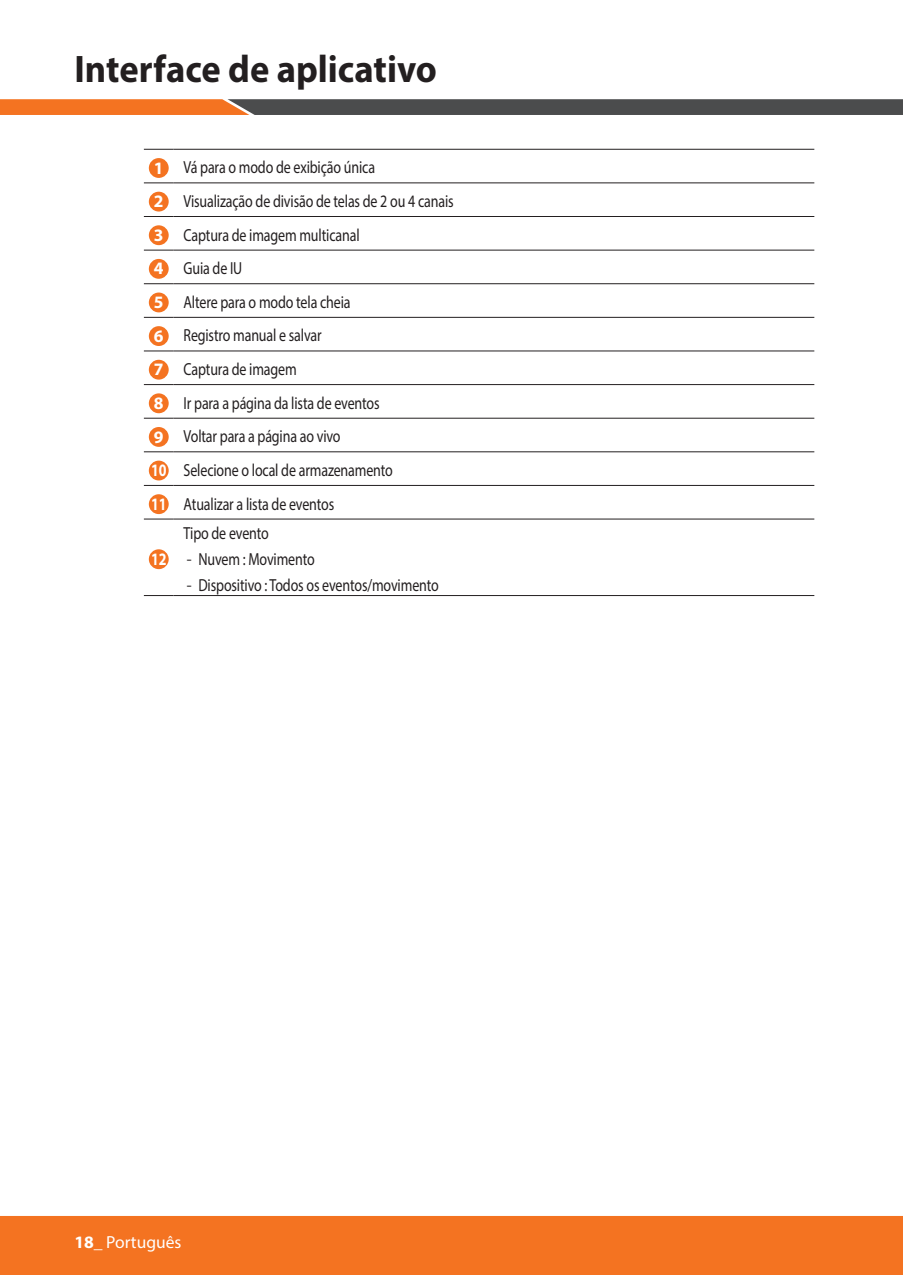
<style>
.page{position:relative;width:903px;height:1275px;background:#fff}
.page>*{position:absolute;margin:0;border:0;box-sizing:border-box;transform-origin:0 0}
.t1{font:700 38.5px "Myriad Pro";color:#231f20;scale:.95 1}
.t2{font:17.5px/33.6px "Myriad Pro";letter-spacing:-.01em;color:#231f20;scale:.8 1}
.t3{font:17.5px "Myriad Pro";color:#fff}
.t4{font:700 17.5px "Myriad Pro";color:#fff;scale:.8 1}
.s1{font-weight:700;color:#fff}
.s2{font-family:"Helvetica Neue cp";font-weight:300}
.s3{font-weight:700}
</style>
<div class="page">
<div style="left:0;top:1216px;width:903px;height:59px;background:#f47321"></div>
<svg style="left:0;top:99px;width:903px;height:16px;background:#7a5945"></svg>
<hr style="left:144px;top:595px;width:30px;height:1px;background:#231f20">
<hr style="left:174px;top:595px;width:640px;height:1px;background:#231f20">
<hr style="left:144px;top:149px;width:30px;height:1px;background:#231f20">
<hr style="left:174px;top:149px;width:640px;height:1px;background:#231f20">
<hr style="left:144px;top:183px;width:30px;height:1px;background:#231f20">
<hr style="left:174px;top:183px;width:640px;height:1px;background:#231f20">
<hr style="left:144px;top:216px;width:30px;height:1px;background:#231f20">
<hr style="left:174px;top:216px;width:640px;height:1px;background:#231f20">
<hr style="left:144px;top:250px;width:30px;height:1px;background:#231f20">
<hr style="left:174px;top:250px;width:640px;height:1px;background:#231f20">
<hr style="left:144px;top:283px;width:30px;height:1px;background:#231f20">
<hr style="left:174px;top:283px;width:640px;height:1px;background:#231f20">
<hr style="left:144px;top:317px;width:30px;height:1px;background:#231f20">
<hr style="left:174px;top:317px;width:640px;height:1px;background:#231f20">
<hr style="left:144px;top:351px;width:30px;height:1px;background:#231f20">
<hr style="left:174px;top:351px;width:640px;height:1px;background:#231f20">
<hr style="left:144px;top:384px;width:30px;height:1px;background:#231f20">
<hr style="left:174px;top:384px;width:640px;height:1px;background:#231f20">
<hr style="left:144px;top:418px;width:30px;height:1px;background:#231f20">
<hr style="left:174px;top:418px;width:640px;height:1px;background:#231f20">
<hr style="left:144px;top:451px;width:30px;height:1px;background:#231f20">
<hr style="left:174px;top:451px;width:640px;height:1px;background:#231f20">
<hr style="left:144px;top:485px;width:30px;height:1px;background:#231f20">
<hr style="left:174px;top:485px;width:640px;height:1px;background:#231f20">
<hr style="left:144px;top:519px;width:30px;height:1px;background:#231f20">
<hr style="left:174px;top:519px;width:640px;height:1px;background:#231f20">
<div style="left:149px;top:158px;width:20px;height:20px;background:#f47321;border-radius:50%"></div>
<div style="left:149px;top:192px;width:20px;height:20px;background:#f47321;border-radius:50%"></div>
<div style="left:149px;top:225px;width:20px;height:20px;background:#f47321;border-radius:50%"></div>
<div style="left:149px;top:259px;width:20px;height:20px;background:#f47321;border-radius:50%"></div>
<div style="left:149px;top:293px;width:20px;height:19px;background:#f47321;border-radius:50%"></div>
<div style="left:149px;top:326px;width:20px;height:20px;background:#f47321;border-radius:50%"></div>
<div style="left:149px;top:360px;width:20px;height:20px;background:#f47321;border-radius:50%"></div>
<div style="left:149px;top:393px;width:20px;height:20px;background:#f47321;border-radius:50%"></div>
<div style="left:149px;top:427px;width:20px;height:20px;background:#f47321;border-radius:50%"></div>
<div style="left:149px;top:461px;width:20px;height:19px;background:#f47321;border-radius:50%"></div>
<div style="left:149px;top:494px;width:20px;height:20px;background:#f47321;border-radius:50%"></div>
<div style="left:149px;top:549px;width:20px;height:20px;background:#f47321;border-radius:50%"></div>
<h1 class="t1" style="left:74px;top:44px;width:383px">Interface de aplicativo</h1>
<p class="t2" style="left:151px;top:150px;width:380px"><span class="s1">1</span> Vá para o modo de exibição única<br><span class="s1">2</span> Visualização de divisão de telas de 2 ou 4 canais<br><span class="s1">3</span> Captura de imagem multicanal<br><span class="s1">4</span> Guia de IU<br><span class="s1">5</span> Altere para o modo tela cheia<br><span class="s1">6</span> Registro manual e salvar<br><span class="s1">7</span> Captura de imagem<br><span class="s1">8</span> Ir para a página da lista de eventos<br><span class="s1">9</span> Voltar para a página ao vivo<br><span class="s1">10</span> Selecione o local de armazenamento<br><span class="s1">11</span> Atualizar a lista de eventos</p>
<p class="t4" style="left:151px;top:547px;width:21px">12</p>
<p class="t2" style="left:184px;top:516px;width:108px">Tipo de evento</p>
<p class="t2" style="left:186px;top:542px;width:162px"><span class="s2">-</span> Nuvem : Movimento</p>
<p class="t2" style="left:186px;top:568px;width:317px"><span class="s2">-</span> Dispositivo : Todos os eventos/movimento</p>
<p class="t3" style="left:74px;top:1232px;width:109px"><span class="s3">18</span>_ Português</p>
</div>
